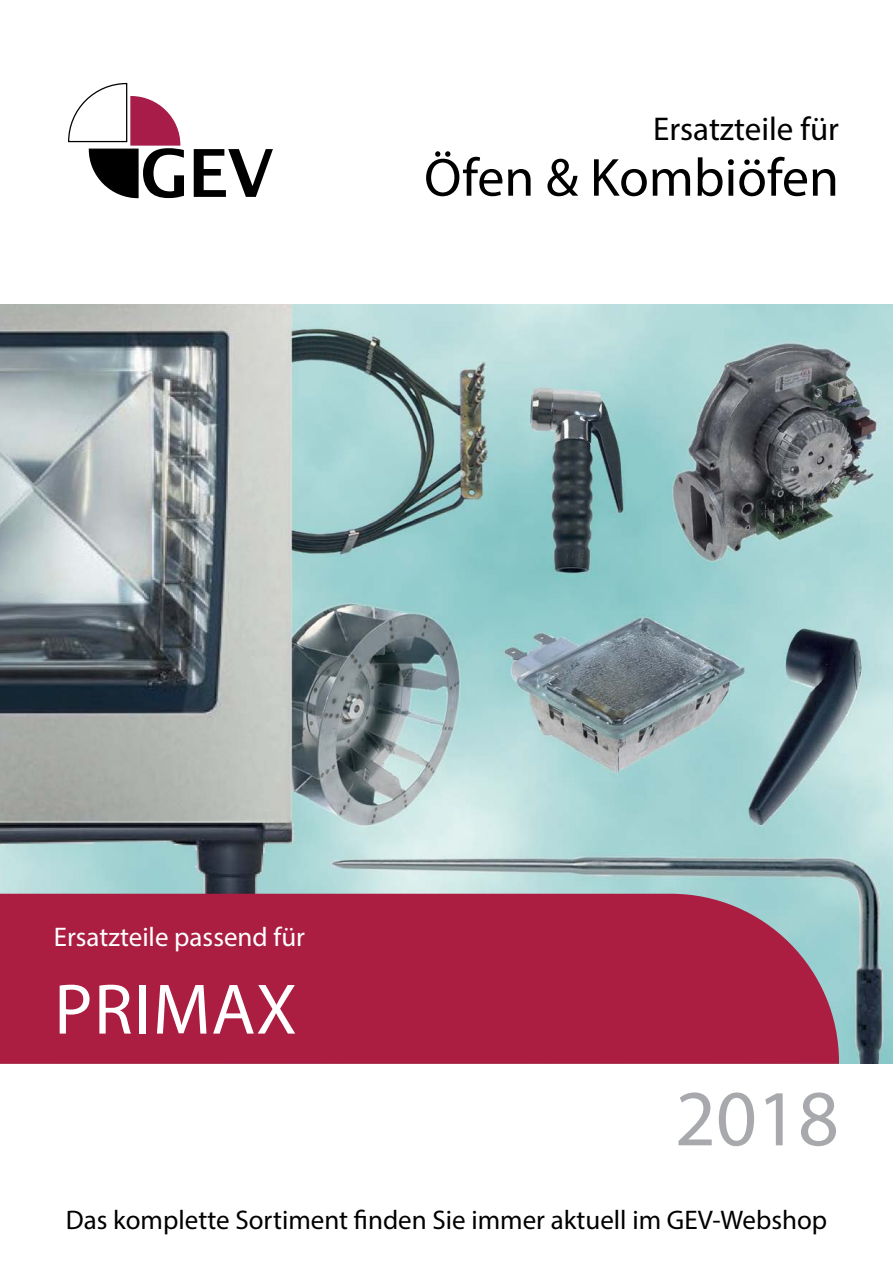
<style>
.page{position:relative;width:893px;height:1263px;background:#fff}
.page>*{position:absolute;margin:0;border:0;box-sizing:border-box;transform-origin:0 0}
.t1{font:79.95px "Myriad Pro";color:#a7a9ac}
.t2{font:72px "Myriad Pro";letter-spacing:.02em;color:#fff}
.t3{font:54px "Myriad Pro";color:#000}
.t4{font:33px "Myriad Pro";color:#000}
.t5{font:27px "Myriad Pro";color:#000}
.t6{font:27px "Myriad Pro";color:#fff}
</style>
<div class="page">
<svg style="left:68px;top:83px;width:116px;height:115px"></svg>
<svg style="left:194px;top:149px;width:79px;height:48px"></svg>
<img style="left:0;top:304px;width:893px;height:759px">
<div style="left:0;top:894px;width:839px;height:170px;background:#ab1e42"></div>
<p class="t4" style="left:653px;top:109px;width:187px">Ersatzteile für</p>
<h3 class="t3" style="left:424px;top:144px;width:416px">Öfen &amp; Kombiöfen</h3>
<p class="t6" style="left:54px;top:920px;width:253px">Ersatzteile passend für</p>
<h2 class="t2" style="left:54px;top:965px;width:244px">PRIMAX</h2>
<h1 class="t1" style="left:675px;top:1069px;width:166px">2018</h1>
<p class="t5" style="left:66px;top:1203px;width:763px">Das komplette Sortiment finden Sie immer aktuell im GEV-Webshop</p>
</div>
